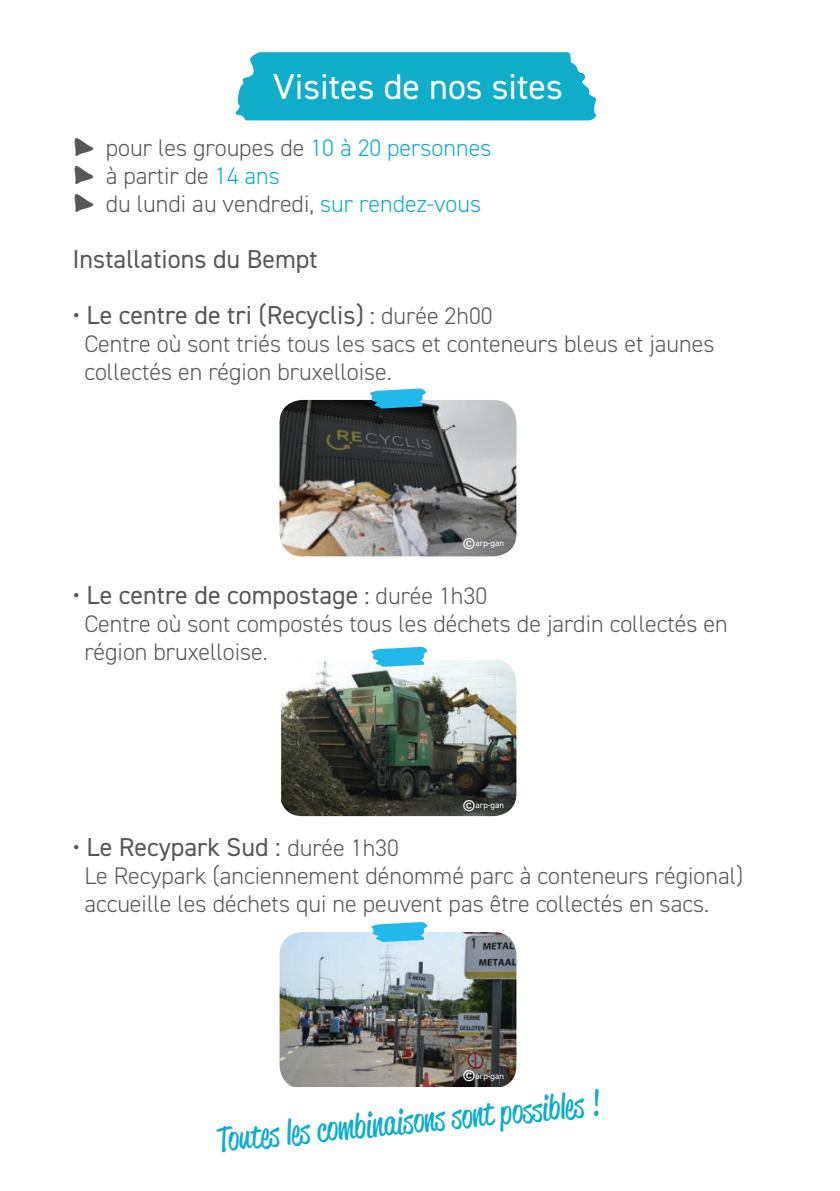
<style>
.page{position:relative;width:840px;height:1191px;background:#fff}
.page>*{position:absolute;margin:0;border:0;box-sizing:border-box;transform-origin:0 0}
.t1{font:36px "DIN2014";color:#fff}
.t2{font:34px "Reklame Script";color:#10adcb}
.t3{font:26px "DIN2014";color:#57585a}
.t4{font:300 24px/28px "DIN2014";color:#57585a}
.t5{font:8.6px "DIN2014";color:#fff}
.s1{font-family:"Segoe Print";font-weight:400}
.s2{color:#10adcb}
.s3{font-size:24px}
.s4{font-weight:300;font-size:24px}
.s5{font-family:"Arial";font-weight:700;font-size:15px}
</style>
<div class="page">
<svg style="left:235px;top:52px;width:361px;height:68px;background:#1db1ce"></svg>
<img style="left:279px;top:400px;width:237px;height:156px">
<img style="left:279px;top:932px;width:237px;height:155px">
<img style="left:281px;top:660px;width:235px;height:156px">
<svg style="left:369px;top:388px;width:57px;height:20px"></svg>
<svg style="left:371px;top:922px;width:56px;height:20px"></svg>
<svg style="left:371px;top:647px;width:56px;height:20px"></svg>
<h1 class="t1" style="left:273px;top:64px;width:291px">Visites de nos sites</h1>
<p class="t4" style="left:72px;top:134px;width:420px"><span class="s1">►</span> pour les groupes de <span class="s2">10 à 20 personnes </span><span class="s1">►</span> à partir de <span class="s2">14 ans<br></span><span class="s1">►</span> du lundi au vendredi, <span class="s2">sur rendez-vous</span></p>
<p class="t3" style="left:72px;top:243px;width:247px">Installations du Bempt</p>
<p class="t3" style="left:72px;top:299px;width:421px">• Le centre de tri (Recyclis) <span class="s3">:</span> <span class="s4">durée 2h00</span></p>
<p class="t4" style="left:84px;top:330px;width:631px">Centre où sont triés tous les sacs et conteneurs bleus et jaunes collectés en région bruxelloise.</p>
<p class="t5" style="left:463px;top:538px;width:42px"><span class="s5">©</span>arp-gan</p>
<p class="t3" style="left:72px;top:579px;width:416px">• Le centre de compostage <span class="s3">:</span> <span class="s4">durée 1h30</span></p>
<p class="t4" style="left:84px;top:610px;width:644px">Centre où sont compostés tous les déchets de jardin collectés en région bruxelloise.</p>
<p class="t5" style="left:463px;top:800px;width:42px"><span class="s5">©</span>arp-gan</p>
<p class="t3" style="left:72px;top:831px;width:328px">• Le Recypark Sud : <span class="s4">durée 1h30</span></p>
<p class="t4" style="left:84px;top:862px;width:660px">Le Recypark (anciennement dénommé parc à conteneurs régional) accueille les déchets qui ne peuvent pas être collectés en sacs.</p>
<p class="t5" style="left:463px;top:1070px;width:42px"><span class="s5">©</span>arp-gan</p>
<h2 class="t2" style="left:215px;top:1118px;width:385px;rotate:-6deg">Toutes les combinaisons sont poss ibles !</h2>
</div>
